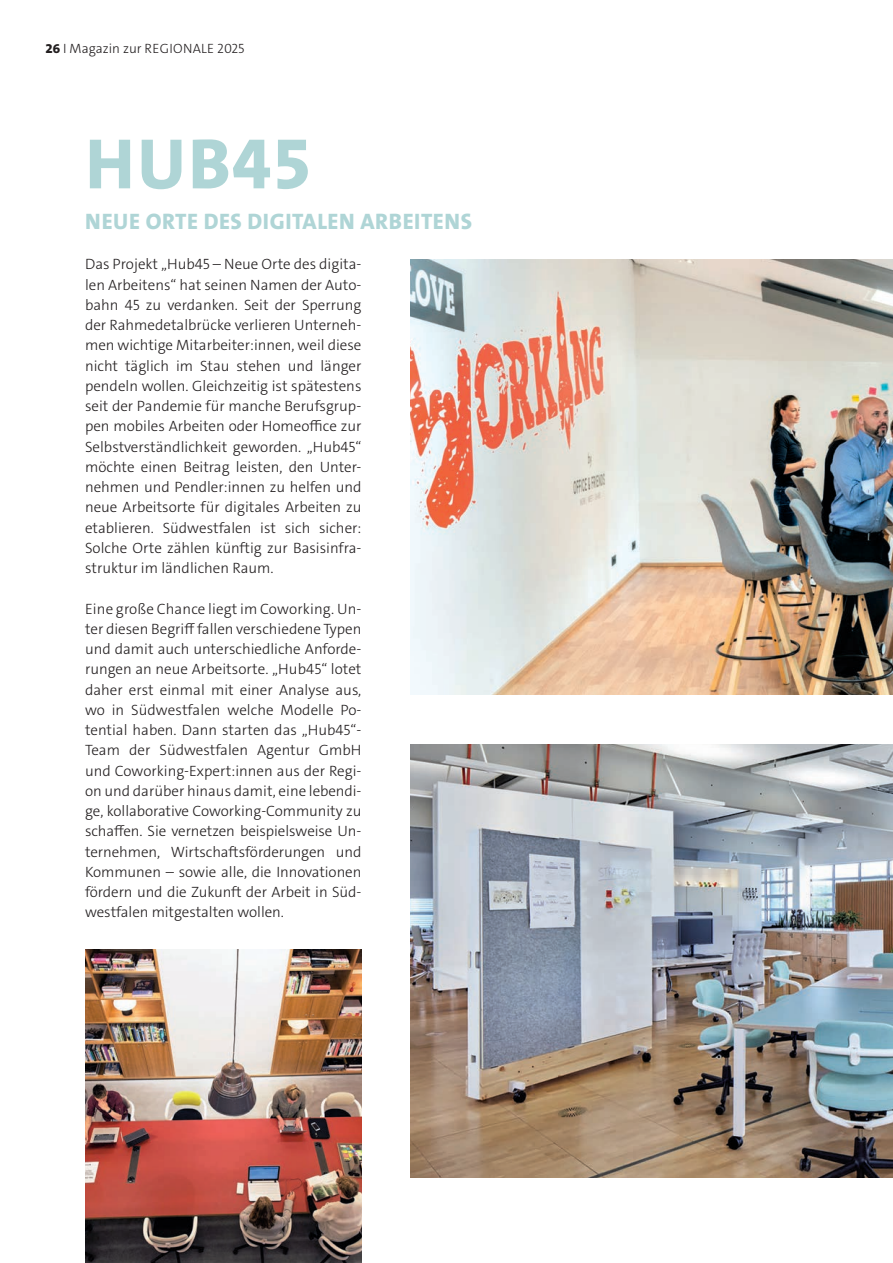
<style>
.page{position:relative;width:893px;height:1263px;background:#fff}
.page>*{position:absolute;margin:0;border:0;box-sizing:border-box;transform-origin:0 0}
.t1{font:800 72px "The Sans B W8";letter-spacing:.025em;color:#afd5d6}
.t2{font:800 22.5px "The Sans B W8";letter-spacing:.025em;color:#afd5d6}
.t3{font:300 15px/20.2px "The Sans";letter-spacing:-.005em;color:#231f20;text-align:justify}
.t4{font:300 13.5px "The Sans";color:#231f20}
.s1{font-family:"The Sans B W8";font-weight:800}
</style>
<div class="page">
<img style="left:410px;top:259px;width:483px;height:436px">
<img style="left:85px;top:949px;width:276px;height:314px">
<img style="left:410px;top:744px;width:483px;height:434px">
<p class="t4" style="left:45px;top:39px;width:201px"><span class="s1">26</span> I Magazin zur REGIONALE 2025</p>
<h1 class="t1" style="left:86px;top:118px;width:228px">HUB45</h1>
<h2 class="t2" style="left:85px;top:207px;width:388px">NEUE ORTE DES DIGITALEN ARBEITENS</h2>
<p class="t3" style="left:85px;top:254px;width:278px">Das Projekt „Hub45 – Neue Orte des digita&shy;len Arbeitens“ hat seinen Namen der Auto&shy;bahn 45 zu verdanken. Seit der Sperrung der Rahmedetalbrücke verlieren Unterneh&shy;men wichtige Mitarbeiter:innen, weil diese nicht täglich im Stau stehen und länger pendeln wollen. Gleichzeitig ist spätestens seit der Pandemie für manche Berufsgrup&shy;pen mobiles Arbeiten oder Homeoffice zur Selbstverständlichkeit geworden. „Hub45“ möchte einen Beitrag leisten, den Unter&shy;nehmen und Pendler:innen zu helfen und neue Arbeitsorte für digitales Arbeiten zu etablieren. Südwestfalen ist sich sicher:<br>Solche Orte zählen künftig zur Basisinfra&shy;struktur im ländlichen Raum.</p>
<p class="t3" style="left:85px;top:598px;width:278px">Eine große Chance liegt im Coworking. Un&shy;ter diesen Begriff fallen verschiedene Typen und damit auch unterschiedliche Anforde&shy;rungen an neue Arbeitsorte. „Hub45“ lotet daher erst einmal mit einer Analyse aus, wo in Südwestfalen welche Modelle Po&shy;tential haben. Dann starten das „Hub45“- Team der Südwestfalen Agentur GmbH und Coworking-Expert:innen aus der Regi&shy;on und darüber hinaus damit, eine lebendi&shy;ge, kollaborative Coworking-Community zu schaffen. Sie vernetzen beispielsweise Un&shy;ternehmen, Wirtschaftsförderungen und Kommunen – sowie alle, die Innovationen fördern und die Zukunft der Arbeit in Süd&shy;westfalen mitgestalten wollen.</p>
</div>
